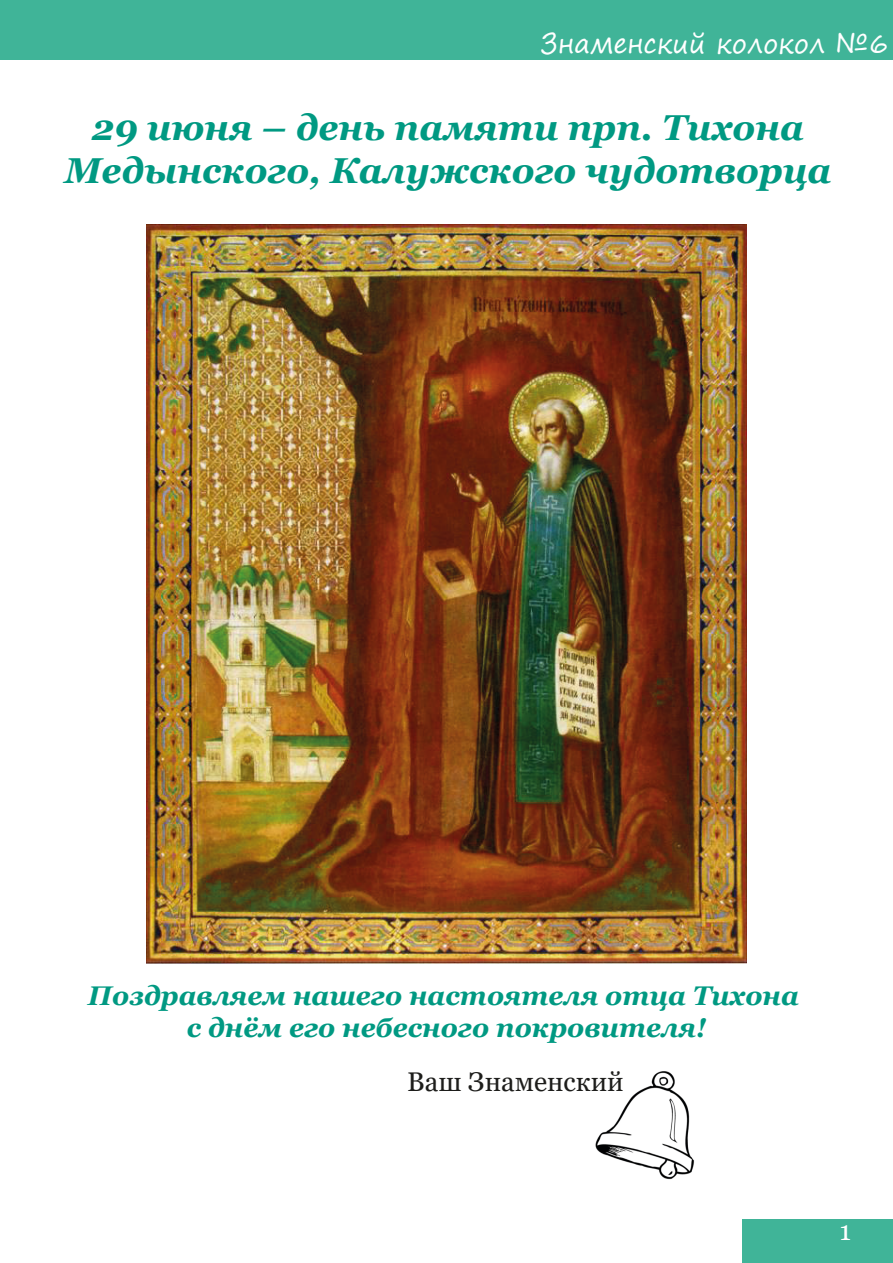
<style>
.page{position:relative;width:893px;height:1263px;background:#fff}
.page>*{position:absolute;margin:0;border:0;box-sizing:border-box;transform-origin:0 0}
.t1{font:italic 700 36px "Georgia";color:#009982}
.t2{font:italic 700 27px "Georgia";color:#009982}
.t3{font:27px "Segoe Print";color:#fff}
.t4{font:27px "Georgia";color:#1d1d1b}
.t5{font:27px "Georgia";color:#fff}
</style>
<div class="page">
<div style="left:0;top:0;width:893px;height:60px;background:#40b498"></div>
<div style="left:742px;top:1219px;width:151px;height:44px;background:#40b498"></div>
<img style="left:595px;top:1071px;width:99px;height:108px">
<img style="left:146px;top:225px;width:601px;height:738px">
<p class="t3" style="left:541px;top:19px;width:349px">Знаменский колокол №6</p>
<p class="t1" style="left:92px;top:104px;width:713px">29 июня – день памяти прп. Тихона</p>
<p class="t1" style="left:64px;top:147px;width:768px">Медынского, Калужского чудотворца</p>
<p class="t2" style="left:88px;top:978px;width:712px">Поздравляем нашего настоятеля отца Тихона</p>
<p class="t2" style="left:187px;top:1010px;width:521px">с днём его небесного покровителя!</p>
<p class="t4" style="left:407px;top:1065px;width:218px">Ваш Знаменский</p>
<p class="t5" style="left:840px;top:1214px;width:13px">1</p>
</div>
